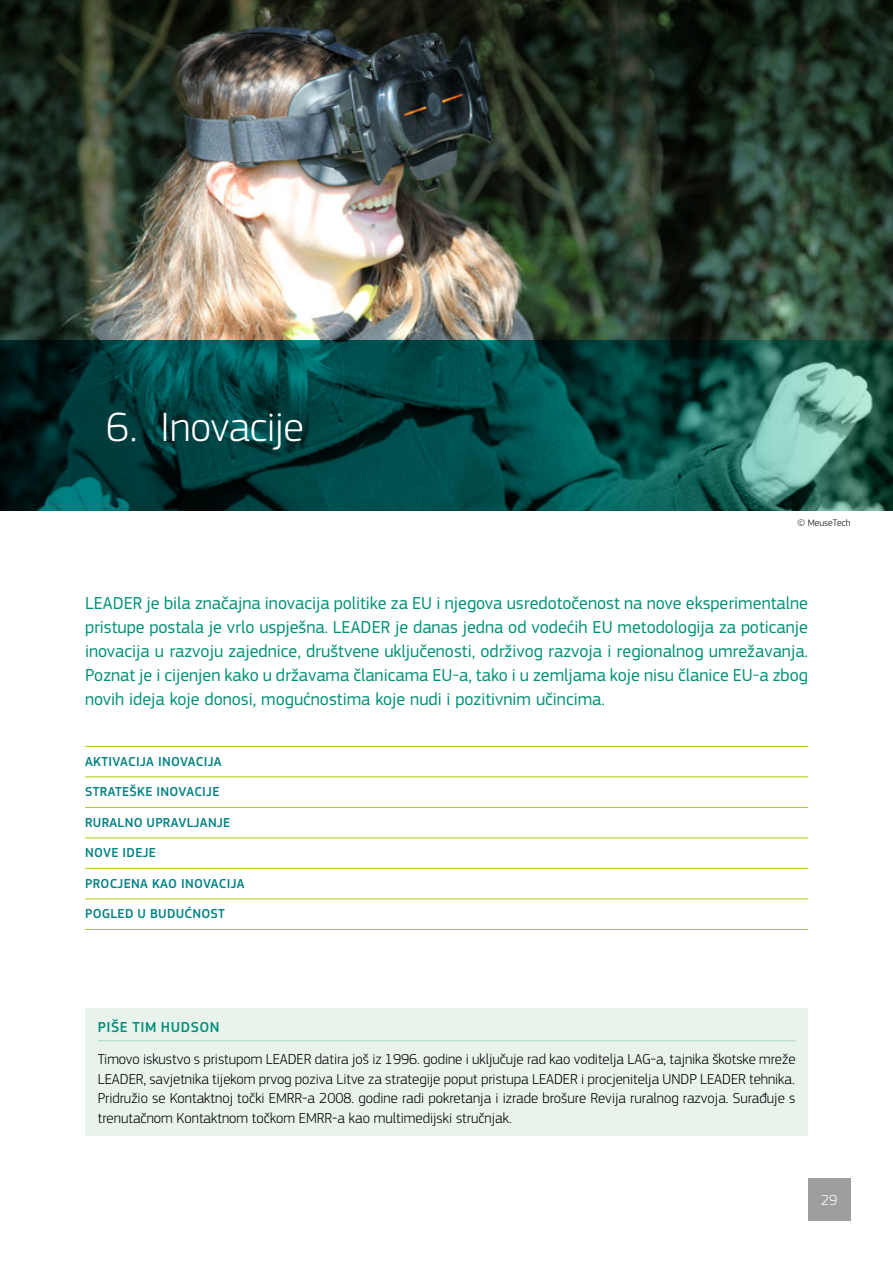
<style>
.page{position:relative;width:893px;height:1263px;background:#fff}
.page>*{position:absolute;margin:0;border:0;box-sizing:border-box;transform-origin:0 0}
.t1{font:300 42.45px "EC Square Sans Pro";letter-spacing:-.015em;color:#fff}
.t2{font:18px/24px "EC Square Sans Pro";color:#009078;text-align:justify}
.t3{font:300 15px/19.5px "EC Square Sans Pro";color:#000;text-align:justify}
.t4{font:500 15px "EC Square Sans Pro";letter-spacing:.035em;color:#009078}
.t5{font:300 15px "EC Square Sans Pro";color:#fff}
.t6{font:500 13.5px "EC Square Sans Pro";letter-spacing:.02em;color:#008183}
.t7{font:300 9.75px "EC Square Sans Pro";color:#000}
</style>
<div class="page">
<img style="left:0;top:0;width:893px;height:340px">
<hr style="left:85px;top:746px;width:723px;height:1px;background:#b1c800">
<hr style="left:85px;top:776px;width:723px;height:1px;background:#b1c800">
<hr style="left:85px;top:807px;width:723px;height:1px;background:#b1c800">
<hr style="left:85px;top:837px;width:723px;height:1px;background:#b1c800">
<hr style="left:85px;top:868px;width:723px;height:1px;background:#b1c800">
<hr style="left:85px;top:898px;width:723px;height:1px;background:#b1c800">
<hr style="left:85px;top:929px;width:723px;height:1px;background:#b1c800">
<svg style="left:0;top:340px;width:893px;height:170px;background:#0e4e4a"></svg>
<div style="left:85px;top:1008px;width:723px;height:127px;background:#e8f3ec"></div>
<hr style="left:98px;top:1040px;width:697px;height:1px;background:#a8d5c0">
<div style="left:808px;top:1178px;width:42px;height:42px;background:#9c9e9f"></div>
<h1 class="t1" style="left:106px;top:402px;width:199px">6. Inovacije</h1>
<p class="t7" style="left:797px;top:517px;width:54px">© MeuseTech</p>
<p class="t2" style="left:85px;top:591px;width:724px">LEADER je bila značajna inovacija politike za EU i njegova usredotočenost na nove eksperimentalne pristupe postala je vrlo uspješna. LEADER je danas jedna od vodećih EU metodologija za poticanje inovacija u razvoju zajednice, društvene uključenosti, održivog razvoja i regionalnog umrežavanja.<br>Poznat je i cijenjen kako u državama članicama EU-a, tako i u zemljama koje nisu članice EU-a zbog novih ideja koje donosi, mogućnostima koje nudi i pozitivnim učincima.</p>
<p class="t6" style="left:85px;top:753px;width:138px">AKTIVACIJA INOVACIJA</p>
<p class="t6" style="left:85px;top:784px;width:136px">STRATEŠKE INOVACIJE</p>
<p class="t6" style="left:85px;top:814px;width:147px">RURALNO UPRAVLJANJE</p>
<p class="t6" style="left:85px;top:845px;width:72px">NOVE IDEJE</p>
<p class="t6" style="left:85px;top:876px;width:161px">PROCJENA KAO INOVACIJA</p>
<p class="t6" style="left:85px;top:906px;width:141px">POGLED U BUDUĆNOST</p>
<p class="t4" style="left:98px;top:1018px;width:123px">PIŠE TIM HUDSON</p>
<p class="t3" style="left:98px;top:1049px;width:699px">Timovo iskustvo s pristupom LEADER datira još iz 1996. godine i uključuje rad kao voditelja LAG-a, tajnika škotske mreže LEADER, savjetnika tijekom prvog poziva Litve za strategije poput pristupa LEADER i procjenitelja UNDP LEADER tehnika.<br>Pridružio se Kontaktnoj točki EMRR-a 2008. godine radi pokretanja i izrade brošure Revija ruralnog razvoja. Surađuje s trenutačnom Kontaktnom točkom EMRR-a kao multimedijski stručnjak.</p>
<p class="t5" style="left:821px;top:1191px;width:18px">29</p>
</div>
